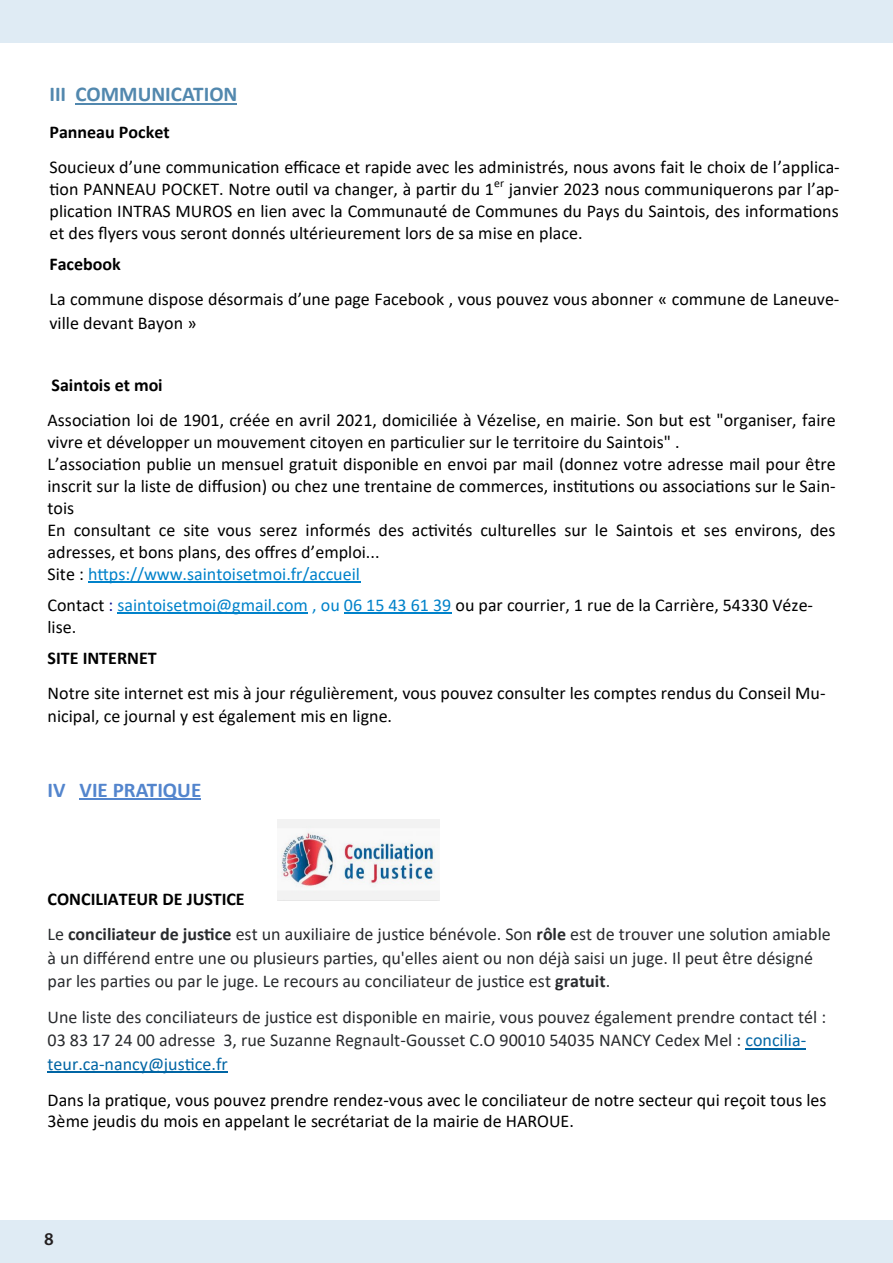
<style>
.page{position:relative;width:893px;height:1263px;background:#fff}
.page>*{position:absolute;margin:0;border:0;box-sizing:border-box;transform-origin:0 0}
.t1{font:700 21.15px "Calibri";color:#5288ae}
.t2{font:700 21px "Calibri";color:#5385cd}
.t3{font:18px/21.9px "Calibri";color:#000}
.t4{font:18px/23.5px "Calibri";color:#292b2e}
.t5{font:700 18px "Calibri";color:#000}
.t6{font:600 18px "Myriad Pro";color:#231f20}
.t7{font:11.7px "Calibri";color:#000}
.s1{color:#0082ca}
.s2{color:#090e90}
.s3{font-weight:700;color:#000}
.s4{font-weight:700}
.s5{color:#0065a4}
</style>
<div class="page">
<hr style="left:88px;top:582px;width:272px;height:1px;background:#0082ca">
<hr style="left:117px;top:613px;width:191px;height:1px;background:#0082ca">
<hr style="left:344px;top:613px;width:107px;height:1px;background:#0082ca">
<hr style="left:80px;top:799px;width:121px;height:1px;background:#5385cd">
<hr style="left:745px;top:1048px;width:61px;height:1px;background:#0065a4">
<hr style="left:48px;top:1072px;width:180px;height:1px;background:#0065a4">
<img style="left:278px;top:820px;width:162px;height:81px">
<hr style="left:76px;top:104px;width:161px;height:1px;background:#5288ae">
<div style="left:0;top:1220px;width:893px;height:43px;background:#dfebf4"></div>
<div style="left:0;top:0;width:893px;height:43px;background:#dfebf4"></div>
<p class="t1" style="left:49px;top:79px;width:189px">III COMMUNICATION</p>
<p class="t5" style="left:49px;top:119px;width:122px">Panneau Pocket</p>
<p class="t3" style="left:49px;top:156px;width:792px">Soucieux d’une communication efficace et rapide avec les administrés, nous avons fait le choix de l’applica&shy;tion PANNEAU POCKET. Notre outil va changer, à partir du 1</p>
<p class="t7" style="left:494px;top:175px;width:11px">er</p>
<p class="t3" style="left:49px;top:178px;width:791px;text-align:justify;text-indent:459px">janvier 2023 nous communiquerons par l’ap&shy;plication INTRAS MUROS en lien avec la Communauté de Communes du Pays du Saintois, des informations et des flyers vous seront donnés ultérieurement lors de sa mise en place.</p>
<p class="t5" style="left:49px;top:251px;width:73px">Facebook</p>
<p class="t3" style="left:49px;top:287px;width:791px;line-height:23.5px">La commune dispose désormais d’une page Facebook , vous pouvez vous abonner « commune de Laneuve&shy;ville devant Bayon »</p>
<p class="t5" style="left:52px;top:372px;width:113px">Saintois et moi</p>
<p class="t3" style="left:48px;top:409px;width:790px">Association loi de 1901, créée en avril 2021, domiciliée à Vézelise, en mairie. Son but est "organiser, faire vivre et développer un mouvement citoyen en particulier sur le territoire du Saintois" .<br>L’association publie un mensuel gratuit disponible en envoi par mail (donnez votre adresse mail pour être inscrit sur la liste de diffusion) ou chez une trentaine de commerces, institutions ou associations sur le Sain&shy;tois<br>En consultant ce site vous serez informés des activités culturelles sur le Saintois et ses environs, des adresses, et bons plans, des offres d’emploi...<br>Site : <span class="s1">https://www.saintoisetmoi.fr/accueil</span></p>
<p class="t3" style="left:48px;top:593px;width:767px">Contact <span class="s2">:</span> <span class="s1">saintoisetmoi@gmail.com , ou 06 15 43 61 39</span> ou par courrier, 1 rue de la Carrière, 54330 Véze&shy;lise.</p>
<p class="t5" style="left:48px;top:645px;width:111px">SITE INTERNET</p>
<p class="t3" style="left:48px;top:681px;width:780px;line-height:23.4px">Notre site internet est mis à jour régulièrement, vous pouvez consulter les comptes rendus du Conseil Mu&shy;nicipal, ce journal y est également mis en ligne.</p>
<p class="t2" style="left:48px;top:775px;width:155px">IV VIE PRATIQUE</p>
<p class="t4" style="left:48px;top:881px;width:785px;line-height:35.2px"><span class="s3">CONCILIATEUR DE JUSTICE<br></span>Le <span class="s4">conciliateur de justice</span> est un auxiliaire de justice bénévole. Son <span class="s4">rôle</span> est de trouver une solution amiable</p>
<p class="t4" style="left:48px;top:945px;width:767px">à un différend entre une ou plusieurs parties, qu'elles aient ou non déjà saisi un juge. Il peut être désigné par les parties ou par le juge. Le recours au conciliateur de justice est <span class="s4">gratuit</span>.</p>
<p class="t4" style="left:48px;top:1005px;width:780px">Une liste des conciliateurs de justice est disponible en mairie, vous pouvez également prendre contact tél :<br>03 83 17 24 00 adresse 3, rue Suzanne Regnault-Gousset C.O 90010 54035 NANCY Cedex Mel : <span class="s5">concilia&shy;teur.ca-nancy@justice.fr</span></p>
<p class="t3" style="left:48px;top:1088px;width:780px">Dans la pratique, vous pouvez prendre rendez-vous avec le conciliateur de notre secteur qui reçoit tous les<br>3ème jeudis du mois en appelant le secrétariat de la mairie de HAROUE.</p>
<p class="t6" style="left:44px;top:1227px;width:11px">8</p>
</div>
